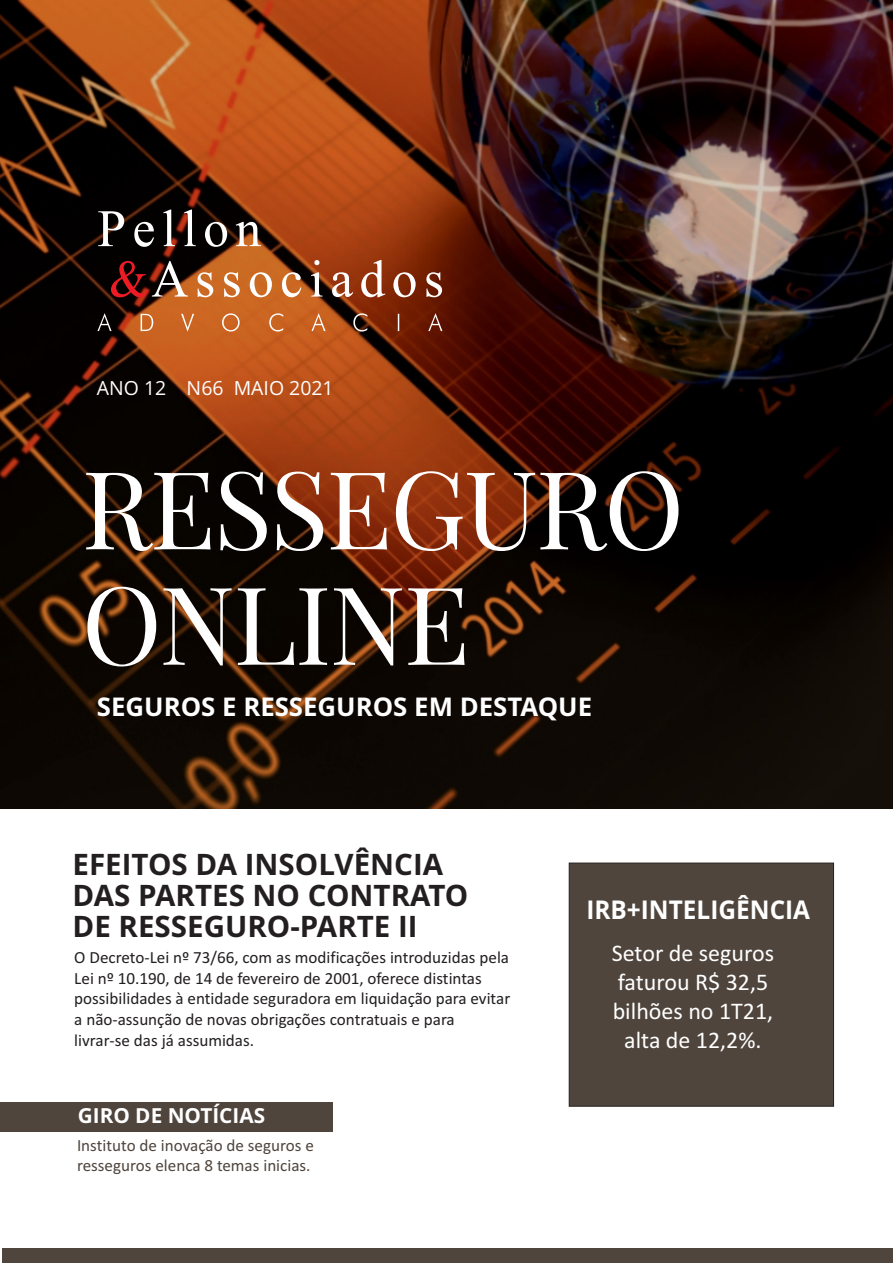
<style>
.page{position:relative;width:893px;height:1263px;background:#fff}
.page>*{position:absolute;margin:0;border:0;box-sizing:border-box;transform-origin:0 0}
.t1{font:108.3px/115.5px "Playfair Display";letter-spacing:-.02em;color:#fff}
.t2{font:700 29.55px/30.8px "Open Sans";color:#231f20}
.t3{font:700 25.8px "Open Sans";color:#fff}
.t4{font:700 25.8px "Open Sans";color:#fff;scale:.95 1}
.t5{font:24px/29.1px "Calibri";color:#fff;text-align:center}
.t6{font:700 20.7px "Open Sans";color:#fff}
.t7{font:19.5px "Open Sans";color:#fff}
.t8{font:17.1px/20.9px "Calibri";color:#231f20}
.t9{font:17.1px/20.9px "Calibri";color:#4f453d}
</style>
<div class="page">
<img style="left:0;top:0;width:893px;height:808px">
<svg style="left:111px;top:260px;width:331px;height:37px;background:#975738"></svg>
<svg style="left:98px;top:210px;width:163px;height:37px"></svg>
<svg style="left:97px;top:313px;width:345px;height:19px;background:#a55427"></svg>
<div style="left:2px;top:1248px;width:891px;height:14px;background:#4f453d"></div>
<div style="left:569px;top:863px;width:265px;height:243px;background:#4f453d"></div>
<div style="left:0;top:1102px;width:332px;height:29px;background:#4f453d"></div>
<p class="t7" style="left:97px;top:380px;width:238px">ANO 12 N66 MAIO 2021</p>
<h1 class="t1" style="left:82px;top:447px;width:604px">RESSEGURO<br>ONLINE</h1>
<h3 class="t3" style="left:97px;top:697px;width:497px">SEGUROS E RESSEGUROS EM DESTAQUE</h3>
<h2 class="t2" style="left:73px;top:852px;width:397px">EFEITOS DA INSOLVÊNCIA<br>DAS PARTES NO CONTRATO<br>DE RESSEGURO-PARTE II</h2>
<h3 class="t4" style="left:586px;top:899px;width:237px">IRB+INTELIGÊNCIA</h3>
<p class="t8" style="left:74px;top:948px;width:437px">O Decreto-Lei nº 73/66, com as modificações introduzidas pela Lei nº 10.190, de 14 de fevereiro de 2001, oferece distintas possibilidades à entidade seguradora em liquidação para evitar a não-assunção de novas obrigações contratuais e para livrar-se das já assumidas.</p>
<h3 class="t5" style="left:612px;top:940px;width:164px">Setor de seguros faturou R$ 32,5 bilhões no 1T21, alta de 12,2%.</h3>
<p class="t6" style="left:78px;top:1107px;width:189px">GIRO DE NOTÍCIAS</p>
<p class="t9" style="left:77px;top:1136px;width:238px">Instituto de inovação de seguros e resseguros elenca 8 temas inicias.</p>
</div>
